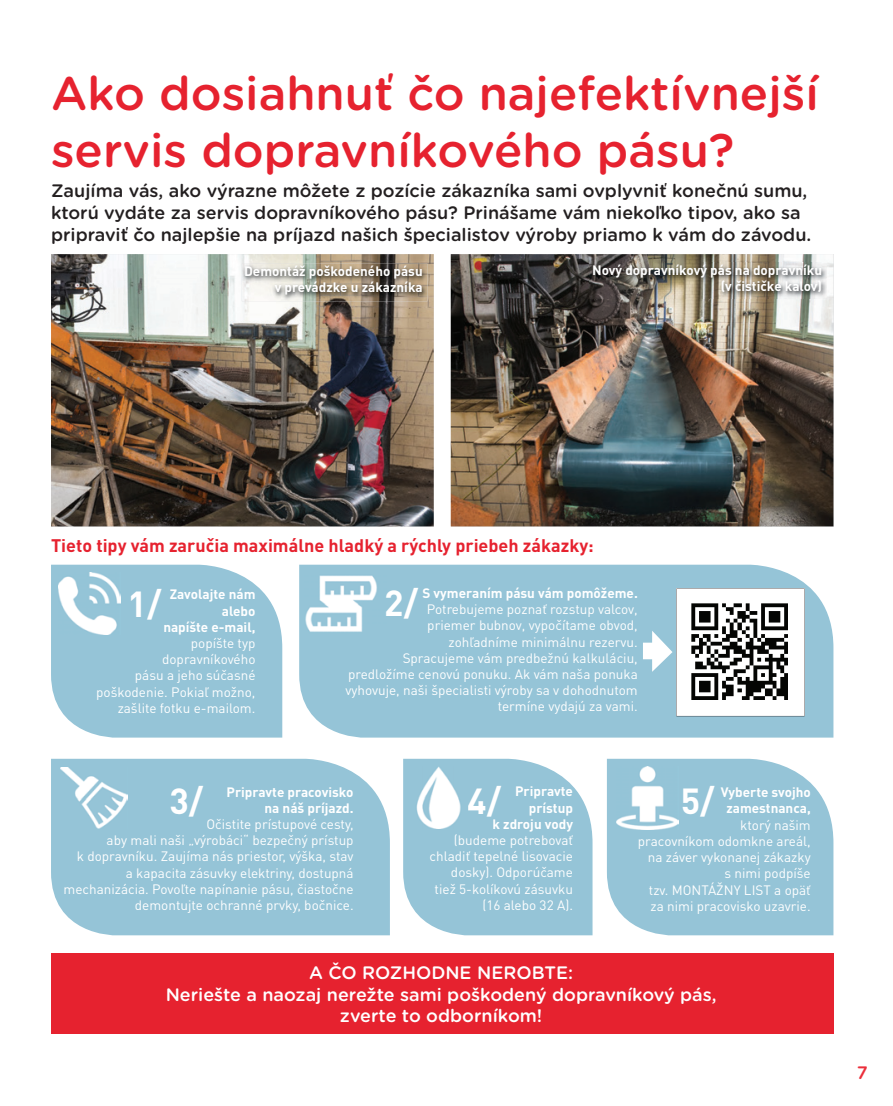
<style>
.page{position:relative;width:893px;height:1106px;background:#fff}
.page>*{position:absolute;margin:0;border:0;box-sizing:border-box;transform-origin:0 0}
.t1{font:500 47.1px/56.6px "Gotham Rounded";color:#e6222f}
.t2{font:700 35.85px "DIN Pro";color:#fff}
.t3{font:500 18px/21.6px "Gotham Rounded";color:#231f20}
.t4{font:500 18px/21.6px "Gotham Rounded";color:#fff;text-align:center}
.t5{font:700 18px "DIN Pro";color:#e6222f}
.t6{font:500 18px "Gotham Rounded";color:#eb2f3b}
.t7{font:13.5px/16.2px "DIN Pro";color:#fff;text-align:right}
.t8{font:700 13.5px/16.2px "DIN Pro";color:#fff;text-align:right}
</style>
<div class="page">
<div style="left:51px;top:564px;width:231px;height:173px;background:#95c4d7"></div>
<div style="left:51px;top:758px;width:339px;height:177px;background:#95c4d7"></div>
<svg style="left:403px;top:758px;width:189px;height:177px;background:#9dc8da"></svg>
<svg style="left:607px;top:758px;width:226px;height:177px;background:#9cc7d9"></svg>
<div style="left:299px;top:564px;width:534px;height:173px;background:#95c4d7"></div>
<img style="left:58px;top:572px;width:62px;height:62px">
<img style="left:60px;top:767px;width:67px;height:61px">
<img style="left:407px;top:766px;width:60px;height:62px">
<img style="left:616px;top:766px;width:63px;height:63px">
<div style="left:314px;top:582px;width:83px;height:62px;background:#95c4d7"></div>
<img style="left:304px;top:572px;width:82px;height:62px">
<div style="left:51px;top:952px;width:782px;height:81px;background:#e6222f"></div>
<svg style="left:643px;top:588px;width:161px;height:128px"></svg>
<img style="left:451px;top:254px;width:382px;height:272px">
<img style="left:590px;top:262px;width:237px;height:37px">
<img style="left:51px;top:254px;width:383px;height:272px">
<img style="left:242px;top:263px;width:185px;height:38px">
<h1 class="t1" style="left:51px;top:63px;width:769px">Ako dosiahnuť čo najefektívnejší servis dopravníkového pásu?</h1>
<p class="t3" style="left:51px;top:179px;width:762px">Zaujíma vás, ako výrazne môžete z pozície zákazníka sami ovplyvniť konečnú sumu, ktorú vydáte za servis dopravníkového pásu? Prinášame vám niekoľko tipov, ako sa pripraviť čo najlepšie na príjazd našich špecialistov výroby priamo k vám do závodu.</p>
<p class="t8" style="left:244px;top:263px;width:180px">Demontáž poškodeného pásu v prevádzke u zákazníka</p>
<p class="t8" style="left:592px;top:261px;width:231px">Nový dopravníkový pás na dopravníku (v čističke kalov)</p>
<h3 class="t5" style="left:51px;top:533px;width:544px">Tieto tipy vám zaručia maximálne hladký a rýchly priebeh zákazky:</h3>
<h2 class="t2" style="left:128px;top:580px;width:35px">1/</h2>
<p class="t8" style="left:422px;top:584px;width:217px">S vymeraním pásu vám pomôžeme.</p>
<p class="t7" style="left:345px;top:600px;width:294px">Potrebujeme poznať rozstup valcov,<br>priemer bubnov, vypočítame obvod,<br>zohľadníme minimálnu rezervu.<br>Spracujeme vám predbežnú kalkuláciu, predložíme cenovú ponuku. Ak vám naša ponuka vyhovuje, naši špecialisti výroby sa v dohodnutom termíne vydajú za vami.</p>
<h2 class="t2" style="left:384px;top:579px;width:35px">2/</h2>
<p class="t8" style="left:163px;top:586px;width:94px">Zavolajte nám alebo<br>napíšte e-mail,</p>
<p class="t7" style="left:96px;top:634px;width:161px">popíšte typ dopravníkového<br>pásu a jeho súčasné poškodenie. Pokiaľ možno, zašlite fotku e-mailom.</p>
<h2 class="t2" style="left:169px;top:776px;width:35px">3/</h2>
<h2 class="t2" style="left:467px;top:776px;width:35px">4/</h2>
<p class="t8" style="left:493px;top:783px;width:82px">Pripravte prístup<br>k zdroju vody</p>
<p class="t7" style="left:430px;top:831px;width:145px">(budeme potrebovať chladiť tepelné lisovacie dosky). Odporúčame tiež 5-kolíkovú zásuvku (16 alebo 32 A).</p>
<p class="t8" style="left:226px;top:783px;width:129px">Pripravte pracovisko na náš príjazd.</p>
<p class="t7" style="left:63px;top:815px;width:292px">Očistite prístupové cesty,<br>aby mali naši „výrobáci“ bezpečný prístup<br>k dopravníku. Zaujíma nás priestor, výška, stav<br>a kapacita zásuvky elektriny, dostupná mechanizácia. Povoľte napínanie pásu, čiastočne demontujte ochranné prvky, bočnice.</p>
<h2 class="t2" style="left:681px;top:777px;width:35px">5/</h2>
<p class="t8" style="left:721px;top:783px;width:91px;text-align:center">Vyberte svojho zamestnanca,</p>
<p class="t7" style="left:638px;top:816px;width:174px">ktorý našim<br>pracovníkom odomkne areál, na záver vykonanej zákazky s nimi podpíše<br>tzv. MONTÁŽNY LIST a opäť za nimi pracovisko uzavrie.</p>
<h3 class="t4" style="left:166px;top:961px;width:552px">A ČO ROZHODNE NEROBTE:<br>Neriešte a naozaj nerežte sami poškodený dopravníkový pás, zverte to odborníkom!</h3>
<h3 class="t6" style="left:857px;top:1060px;width:12px">7</h3>
</div>
